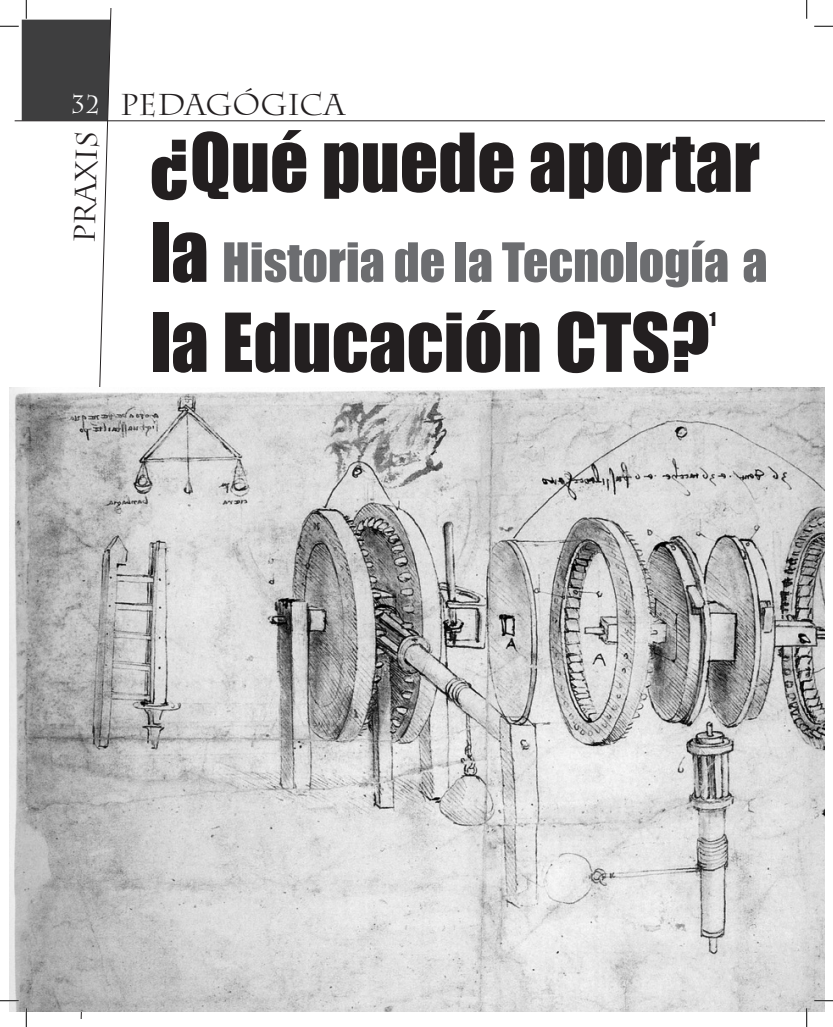
<style>
.page{position:relative;width:833px;height:1027px;background:#fff}
.page>*{position:absolute;margin:0;border:0;box-sizing:border-box;transform-origin:0 0}
.t1{font:75px "Impact";color:#231f20}
.t2{font:50px "Impact";color:#6c6d70}
.t3{font:30px "Charlesworth Plain";color:#231f20}
.t4{font:17.5px "Impact";color:#231f20}
.s1{font-size:25px;color:#fff}
.s2{font-size:75px;color:#231f20}
</style>
<div class="page">
<hr style="left:15px;top:121px;width:790px;height:1px;background:#231f20">
<svg style="left:805px;top:121px;width:18px;height:1px"></svg>
<img style="left:112px;top:388px;width:711px;height:623px">
<svg style="left:814px;top:25px;width:18px;height:2px"></svg>
<svg style="left:813px;top:1000px;width:19px;height:1px"></svg>
<svg style="left:0;top:0;width:112px;height:1027px"></svg>
<svg style="left:806px;top:0;width:1px;height:19px"></svg>
<svg style="left:805px;top:1008px;width:2px;height:19px"></svg>
<p class="t3" style="left:71px;top:87px;width:275px"><span class="s1">32</span> PEDAGÓGICA</p>
<p class="t3" style="left:67px;top:242px;width:113px;rotate:-88deg">PRAXIS</p>
<p class="t1" style="left:150px;top:104px;width:610px">¿Qué puede aportar</p>
<p class="t2" style="left:150px;top:223px;width:618px"><span class="s2">la</span> Historia de la Tecnología a</p>
<p class="t1" style="left:150px;top:284px;width:560px">la Educación CTS?</p>
<p class="t4" style="left:709px;top:305px;width:8px">1</p>
</div>
